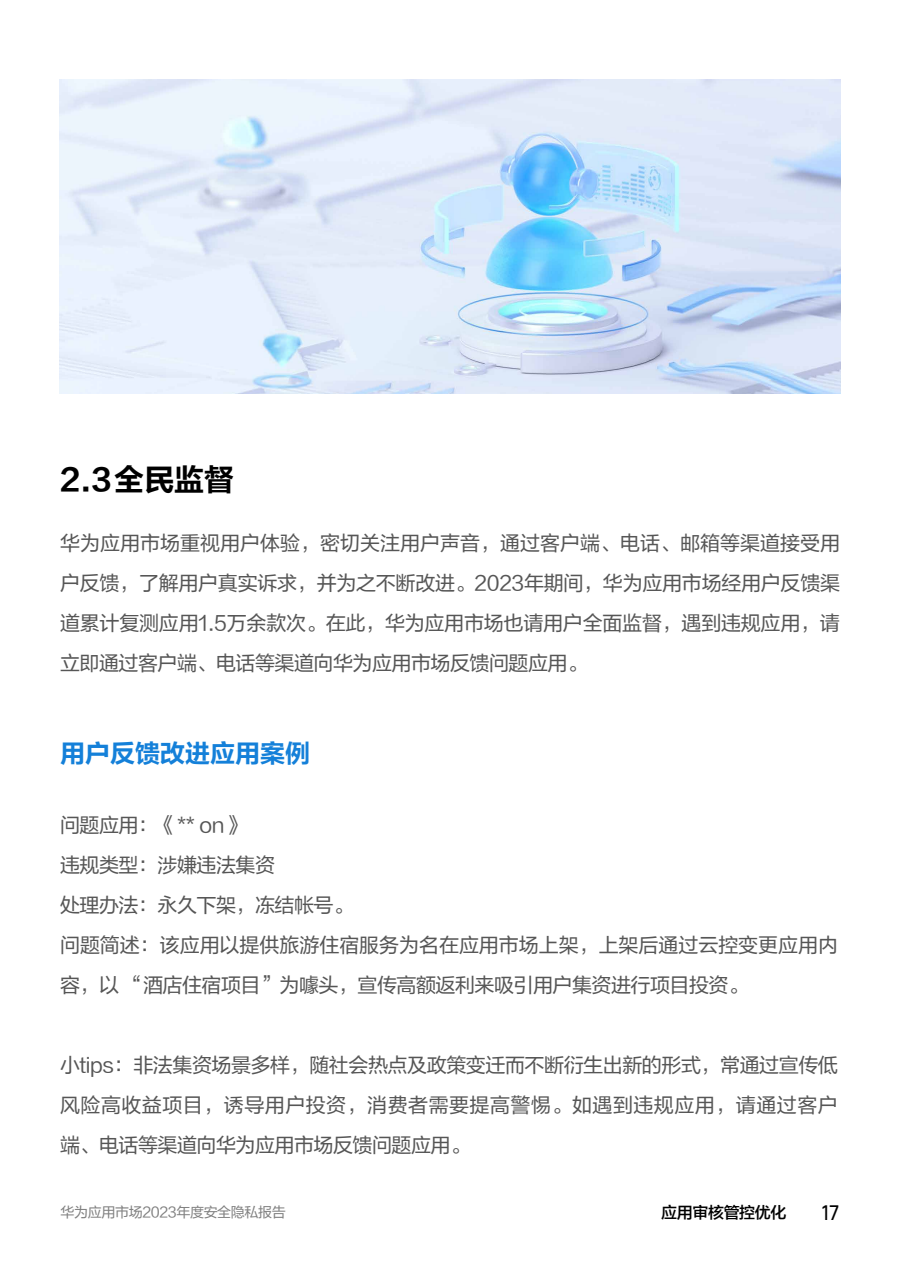
<style>
.page{position:relative;width:900px;height:1274px;background:#fff}
.page>*{position:absolute;margin:0;border:0;box-sizing:border-box;transform-origin:0 0}
.t1{font:30px "FZLTCHJW GB1 0";color:#000}
.t2{font:25px "FZLTCHJW GB1 0";color:#1480d9}
.t3{font:20px/40px "FZLTHJW GB1 0";letter-spacing:-.025em;color:#565656;text-align:justify}
.t4{font:500 20px "Manrope";color:#000}
.t5{font:16px "FZLTZHJW GB1 0";letter-spacing:-.025em;color:#000}
.t6{font:14px "FZLTHJW GB1 0";letter-spacing:-.025em;color:#808080}
</style>
<div class="page">
<img style="left:60px;top:79px;width:780px;height:315px">
<h1 class="t1" style="left:60px;top:463px;width:175px">2.3 全民监督</h1>
<p class="t3" style="left:60px;top:523px;width:782px">华为应用市场重视用户体验，密切关注用户声音，通过客户端、电话、邮箱等渠道接受用户反馈，了解用户真实诉求，并为之不断改进。2023年期间，华为应用市场经用户反馈渠道累计复测应用1.5万余款次。在此，华为应用市场也请用户全面监督，遇到违规应用，请立即通过客户端、电话等渠道向华为应用市场反馈问题应用。</p>
<p class="t2" style="left:60px;top:740px;width:251px">用户反馈改进应用案例</p>
<p class="t3" style="left:60px;top:806px;width:780px;text-align:left">问题应用：《** on》<br>违规类型：涉嫌违法集资<br>处理办法：永久下架，冻结帐号。<br>问题简述：该应用以提供旅游住宿服务为名在应用市场上架，上架后通过云控变更应用内容，以 “酒店住宿项目”为噱头，宣传高额返利来吸引用户集资进行项目投资。</p>
<p class="t3" style="left:60px;top:1046px;width:779px">小tips：非法集资场景多样，随社会热点及政策变迁而不断衍生出新的形式，常通过宣传低风险高收益项目，诱导用户投资，消费者需要提高警惕。如遇到违规应用，请通过客户端、电话等渠道向华为应用市场反馈问题应用。</p>
<p class="t6" style="left:61px;top:1204px;width:227px">华为应用市场2023年度安全隐私报告</p>
<p class="t5" style="left:661px;top:1203px;width:127px">应用审核管控优化</p>
<p class="t4" style="left:822px;top:1200px;width:19px">17</p>
</div>
